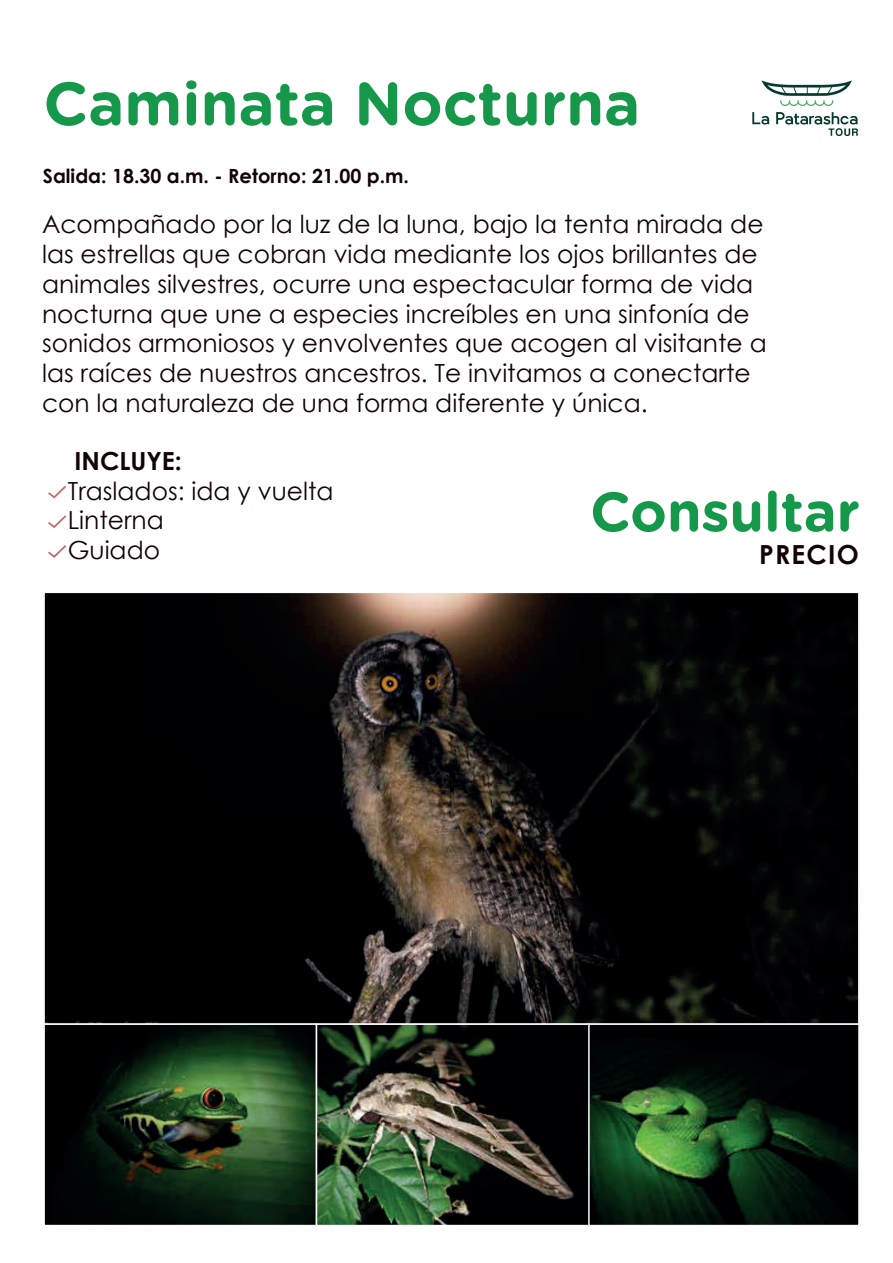
<style>
.page{position:relative;width:893px;height:1263px;background:#fff}
.page>*{position:absolute;margin:0;border:0;box-sizing:border-box;transform-origin:0 0}
.t1{font:700 60.9px "Gotham Rounded";color:#15984a}
.t2{font:700 55.5px "Gotham Rounded";color:#15984a}
.t3{font:700 26.25px "Century Gothic";letter-spacing:.045em;color:#120304}
.t4{font:24.9px/30px "Century Gothic";color:#120304}
.t5{font:700 24.9px "Century Gothic";color:#120304}
.t6{font:700 19.5px "Century Gothic";color:#120304}
</style>
<div class="page">
<svg style="left:48px;top:485px;width:19px;height:14px"></svg>
<svg style="left:48px;top:515px;width:19px;height:13px"></svg>
<svg style="left:48px;top:545px;width:19px;height:13px"></svg>
<img style="left:46px;top:595px;width:811px;height:628px">
<div style="left:43px;top:1023px;width:274px;height:203px;border:2px solid #fff"></div>
<div style="left:316px;top:1023px;width:274px;height:203px;border:2px solid #fff"></div>
<div style="left:588px;top:1023px;width:272px;height:203px;border:2px solid #fbfbfc"></div>
<svg style="left:761px;top:80px;width:91px;height:26px"></svg>
<svg style="left:752px;top:112px;width:17px;height:13px"></svg>
<svg style="left:776px;top:112px;width:82px;height:24px"></svg>
<h1 class="t1" style="left:43px;top:59px;width:598px">Caminata Nocturna</h1>
<p class="t6" style="left:43px;top:161px;width:368px">Salida: 18.30 a.m. - Retorno: 21.00 p.m.</p>
<p class="t4" style="left:42px;top:208px;width:726px">Acompañado por la luz de la luna, bajo la tenta mirada de las estrellas que cobran vida mediante los ojos brillantes de animales silvestres, ocurre una espectacular forma de vida nocturna que une a especies increíbles en una sinfonía de sonidos armoniosos y envolventes que acogen al visitante a las raíces de nuestros ancestros. Te invitamos a conectarte con la naturaleza de una forma diferente y única.</p>
<p class="t5" style="left:75px;top:442px;width:109px">INCLUYE:</p>
<p class="t4" style="left:68px;top:475px;width:267px">Traslados: ida y vuelta<br>Linterna<br>Guiado</p>
<h2 class="t2" style="left:590px;top:471px;width:271px">Consultar</h2>
<p class="t3" style="left:759px;top:534px;width:101px">PRECIO</p>
</div>
